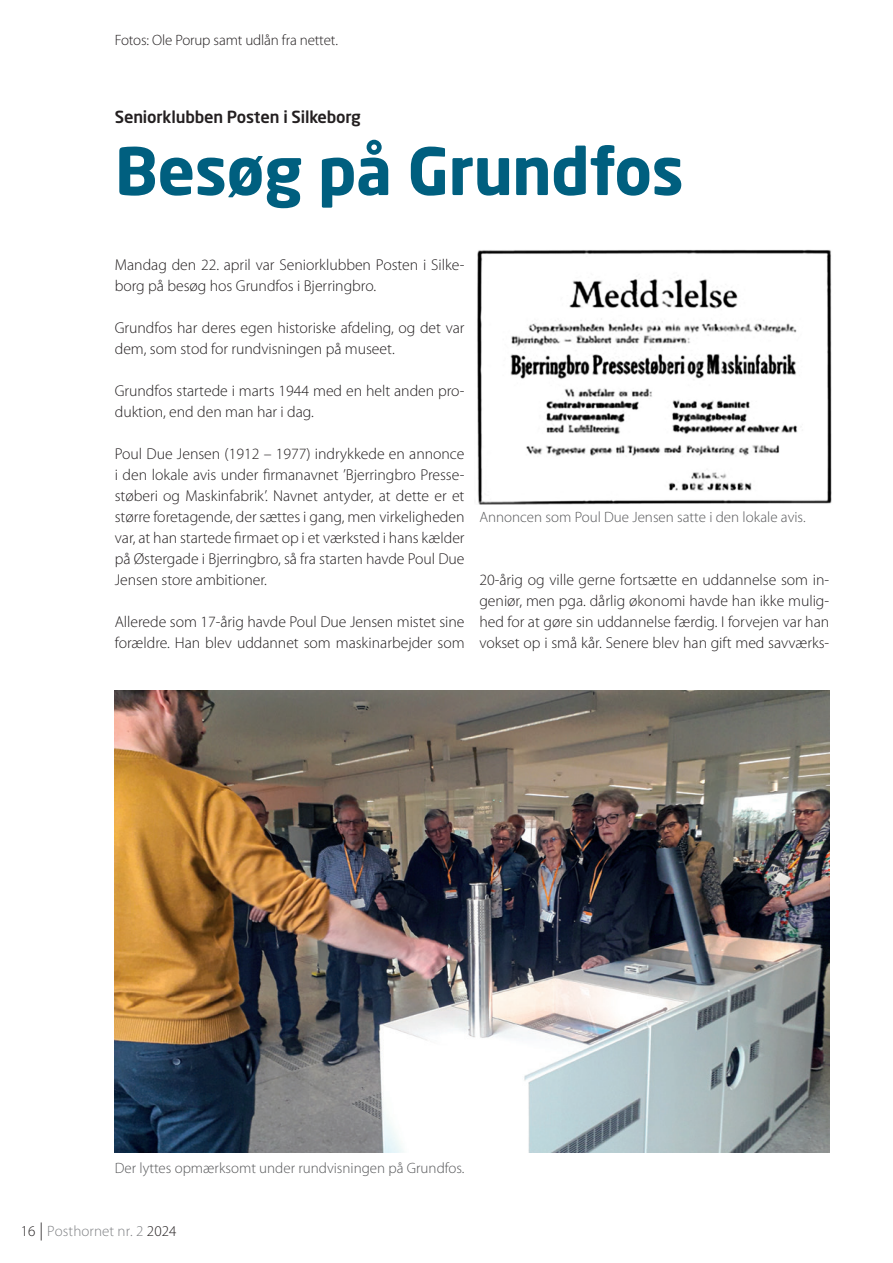
<style>
.page{position:relative;width:893px;height:1263px;background:#fff}
.page>*{position:absolute;margin:0;border:0;box-sizing:border-box;transform-origin:0 0}
.Overskrift{font:700 64.5px "Neo Sans Pro";letter-spacing:-.01em;color:#005f7f}
.Mellem_ny{font:500 16.5px "Neo Sans Pro";letter-spacing:-.01em;color:#231f20}
.Brød_ny{font:300 15.75px/21px "Myriad Pro";color:#231f20}
.Billedetekst_ny{font:300 15px "Myriad Pro";color:#57585a}
.Byline_Fotograf{font:300 15px "Myriad Pro";letter-spacing:-.01em;color:#231f20}
.t1{font:300 15px "Myriad Pro";letter-spacing:.005em;color:#808285}
.s1{color:#231f20}
.s2{font-size:18px;color:#231f20}
</style>
<div class="page">
<img style="left:477px;top:250px;width:355px;height:255px">
<img style="left:115px;top:690px;width:714px;height:462px">
<p class="Byline_Fotograf" style="left:115px;top:32px;width:225px">Fotos: Ole Porup samt udlån fra nettet.</p>
<p class="Mellem_ny" style="left:115px;top:107px;width:248px">Seniorklubben Posten i Silkeborg</p>
<p class="Overskrift" style="left:115px;top:130px;width:571px">Besøg på Grundfos</p>
<p class="Brød_ny" style="left:115px;top:255px;width:351px">Mandag den 22. april var Seniorklubben Posten i Silke&shy;borg på besøg hos Grundfos i Bjerringbro.</p>
<p class="Brød_ny" style="left:115px;top:318px;width:351px">Grundfos har deres egen historiske afdeling, og det var dem, som stod for rundvisningen på museet.</p>
<p class="Brød_ny" style="left:115px;top:381px;width:351px">Grundfos startede i marts 1944 med en helt anden pro&shy;duktion, end den man har i dag.</p>
<p class="Brød_ny" style="left:115px;top:444px;width:351px;text-align:justify">Poul Due Jensen (1912 – 1977) indrykkede en annonce i den lokale avis under firmanavnet ’Bjerringbro Presse&shy;støberi og Maskinfabrik’. Navnet antyder, at dette er et større foretagende, der sættes i gang, men virkeligheden var, at han startede firmaet op i et værksted i hans kælder på Østergade i Bjerringbro, så fra starten havde Poul Due Jensen store ambitioner.</p>
<p class="Brød_ny" style="left:115px;top:612px;width:351px">Allerede som 17-årig havde Poul Due Jensen mistet sine forældre. Han blev uddannet som maskinarbejder som</p>
<p class="Billedetekst_ny" style="left:479px;top:509px;width:328px">Annoncen som Poul Due Jensen satte i den lokale avis.</p>
<p class="Brød_ny" style="left:479px;top:570px;width:351px;text-align:justify">20-årig og ville gerne fortsætte en uddannelse som in&shy;geniør, men pga. dårlig økonomi havde han ikke mulig&shy;hed for at gøre sin uddannelse færdig. I forvejen var han vokset op i små kår. Senere blev han gift med savværks-</p>
<p class="Billedetekst_ny" style="left:115px;top:1160px;width:351px">Der lyttes opmærksomt under rundvisningen på Grundfos.</p>
<p class="t1" style="left:21px;top:1223px;width:157px"><span class="s1">16</span> <span class="s2">|</span> Posthornet nr. 2 <span class="s1">2024</span></p>
</div>
